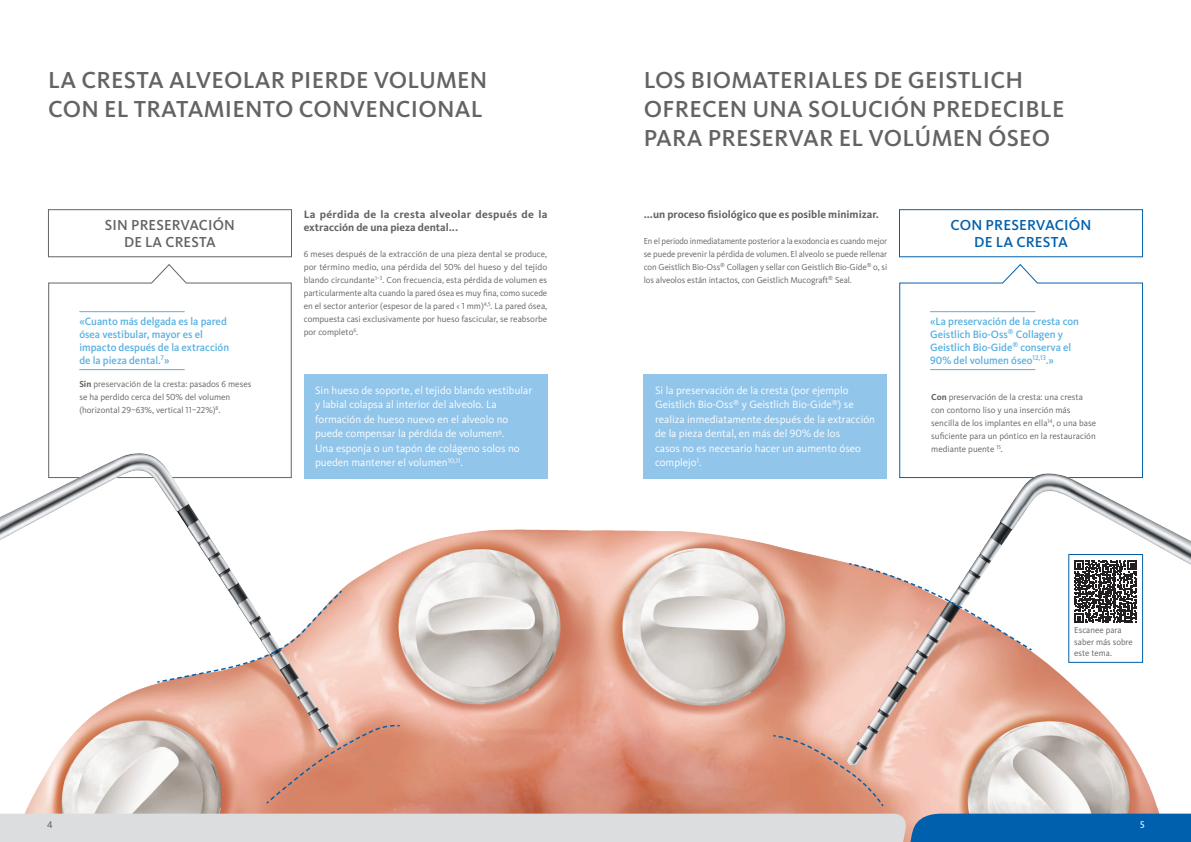
<style>
.page{position:relative;width:1191px;height:842px;background:#fff}
.page>*{position:absolute;margin:0;border:0;box-sizing:border-box;transform-origin:0 0}
.t1{font:500 24px/29px "Kievit Pro";letter-spacing:.01em;color:#636366}
.t2{font:500 15px/17px "Kievit Pro";letter-spacing:.01em;color:#636366;text-align:center}
.t3{font:500 15px/17px "Kievit Pro";letter-spacing:.01em;color:#0160ae;text-align:center}
.t4{font:11px/14.5px "Kievit OT";color:#fff}
.t5{font:500 11px/13px "Kievit OT";color:#57b0e2}
.t6{font:700 11px/13.2px "Kievit OT";letter-spacing:.02em;color:#636366}
.t7{font:700 11px "Kievit OT";color:#636366}
.t8{font:10px "Kievit OT";color:#636366}
.t9{font:10px "Kievit OT";color:#fff}
.t10{font:9px/13px "Kievit OT";color:#636366}
.t11{font:9px/13px "Kievit OT";color:#636366;text-align:justify;scale:.95 1}
.s1{font-weight:700}
</style>
<div class="page">
<svg style="left:48px;top:264px;width:244px;height:172px"></svg>
<svg style="left:899px;top:264px;width:244px;height:172px"></svg>
<div style="left:48px;top:209px;width:244px;height:48px;border:1px solid #636366"></div>
<div style="left:899px;top:209px;width:243px;height:48px;border:1px solid #0160ae"></div>
<hr style="left:79px;top:311px;width:106px;height:1px;background:#57b0e2">
<hr style="left:79px;top:369px;width:106px;height:1px;background:#57b0e2">
<hr style="left:930px;top:311px;width:105px;height:1px;background:#57b0e2">
<hr style="left:930px;top:369px;width:105px;height:1px;background:#57b0e2">
<img style="left:0;top:436px;width:1191px;height:378px">
<svg style="left:156px;top:590px;width:187px;height:94px"></svg>
<svg style="left:847px;top:562px;width:186px;height:89px"></svg>
<svg style="left:771px;top:734px;width:113px;height:73px;background:#d7957e"></svg>
<div style="left:304px;top:374px;width:243px;height:104px;background:#92c5ea"></div>
<div style="left:643px;top:374px;width:244px;height:104px;background:#92c5ea"></div>
<svg style="left:0;top:814px;width:1191px;height:28px;background:#a9bfd3"></svg>
<svg style="left:265px;top:724px;width:136px;height:81px;background:#d79078"></svg>
<div style="left:1068px;top:554px;width:74px;height:109px;background:#fff;border:1px solid #0160ae"></div>
<svg style="left:1074px;top:560px;width:63px;height:63px"></svg>
<h1 class="t1" style="left:48px;top:65px;width:440px">LA CRESTA ALVEOLAR PIERDE VOLUMEN<br>CON EL TRATAMIENTO CONVENCIONAL</h1>
<h1 class="t1" style="left:644px;top:65px;width:422px">LOS BIOMATERIALES DE GEISTLICH<br>OFRECEN UNA SOLUCIÓN PREDECIBLE<br>PARA PRESERVAR EL VOLÚMEN ÓSEO</h1>
<p class="t7" style="left:643px;top:208px;width:237px">...un proceso fisiológico que es posible minimizar.</p>
<p class="t11" style="left:643px;top:234px;width:258px">En el periodo inmediatamente posterior a la exodoncia es cuando mejor se puede prevenir la pérdida de volumen. El alveolo se puede rellenar con Geistlich Bio-Oss<sup>®</sup> Collagen y sellar con Geistlich Bio‑Gide<sup>®</sup> o, si los alveolos están intactos, con Geistlich Mucograft<sup>®</sup> Seal.</p>
<p class="t6" style="left:304px;top:208px;width:245px">La pérdida de la cresta alveolar después de la extracción de una pieza dental...</p>
<p class="t10" style="left:304px;top:247px;width:245px;text-align:justify">6 meses después de la extracción de una pieza dental se produce, por término medio, una pérdida del 50% del hueso y del tejido blando circundante<sup>1–3</sup>. Con frecuencia, esta pérdida de volumen es particularmente alta cuando la pared ósea es muy fina, como sucede en el sector anterior (espesor de la pared &lt; 1 mm)<sup>4,5</sup>. La pared ósea, compuesta casi exclusivamente por hueso fascicular, se reabsorbe por completo<sup>6</sup>.</p>
<h2 class="t2" style="left:105px;top:217px;width:131px">SIN PRESERVACIÓN<br>DE LA CRESTA</h2>
<h2 class="t3" style="left:950px;top:217px;width:142px">CON PRESERVACIÓN<br>DE LA CRESTA</h2>
<p class="t5" style="left:79px;top:314px;width:151px">«Cuanto más delgada es la pared ósea vestibular, mayor es el impacto después de la extracción de la pieza dental.<sup>7</sup>»</p>
<p class="t5" style="left:930px;top:314px;width:150px">«La preservación de la cresta con<br>Geistlich Bio-Oss<sup>®</sup> Collagen y<br>Geistlich Bio-Gide<sup>®</sup> conserva el<br>90% del volumen óseo<sup>12,13</sup>.»</p>
<p class="t10" style="left:79px;top:377px;width:174px"><span class="s1">Sin</span> preservación de la cresta: pasados 6 meses se ha perdido cerca del 50% del volumen (horizontal 29–63%, vertical 11–22%)<sup>8</sup>.</p>
<p class="t4" style="left:315px;top:383px;width:218px">Sin hueso de soporte, el tejido blando vestibular y labial colapsa al interior del alveolo. La formación de hueso nuevo en el alveolo no puede compensar la pérdida de volumen<sup>9</sup>.<br>Una esponja o un tapón de colágeno solos no pueden mantener el volumen<sup>10,11</sup>.</p>
<p class="t4" style="left:655px;top:383px;width:221px">Si la preservación de la cresta (por ejemplo Geistlich Bio-Oss<sup>®</sup> y Geistlich Bio-Gide<sup>®</sup>) se realiza inmediatamente después de la extracción de la pieza dental, en más del 90% de los<br>casos no es necesario hacer un aumento óseo complejo<sup>1</sup>.</p>
<p class="t10" style="left:931px;top:390px;width:166px"><span class="s1">Con</span> preservación de la cresta: una cresta con contorno liso y una inserción más sencilla de los implantes en ella<sup>14</sup>, o una base suficiente para un póntico en la restauración mediante puente <sup>15</sup>.</p>
<p class="t10" style="left:1074px;top:625px;width:60px;line-height:11.5px">Escanee para saber más sobre este tema.</p>
<p class="t8" style="left:47px;top:819px;width:7px">4</p>
<p class="t9" style="left:1140px;top:819px;width:6px">5</p>
</div>
